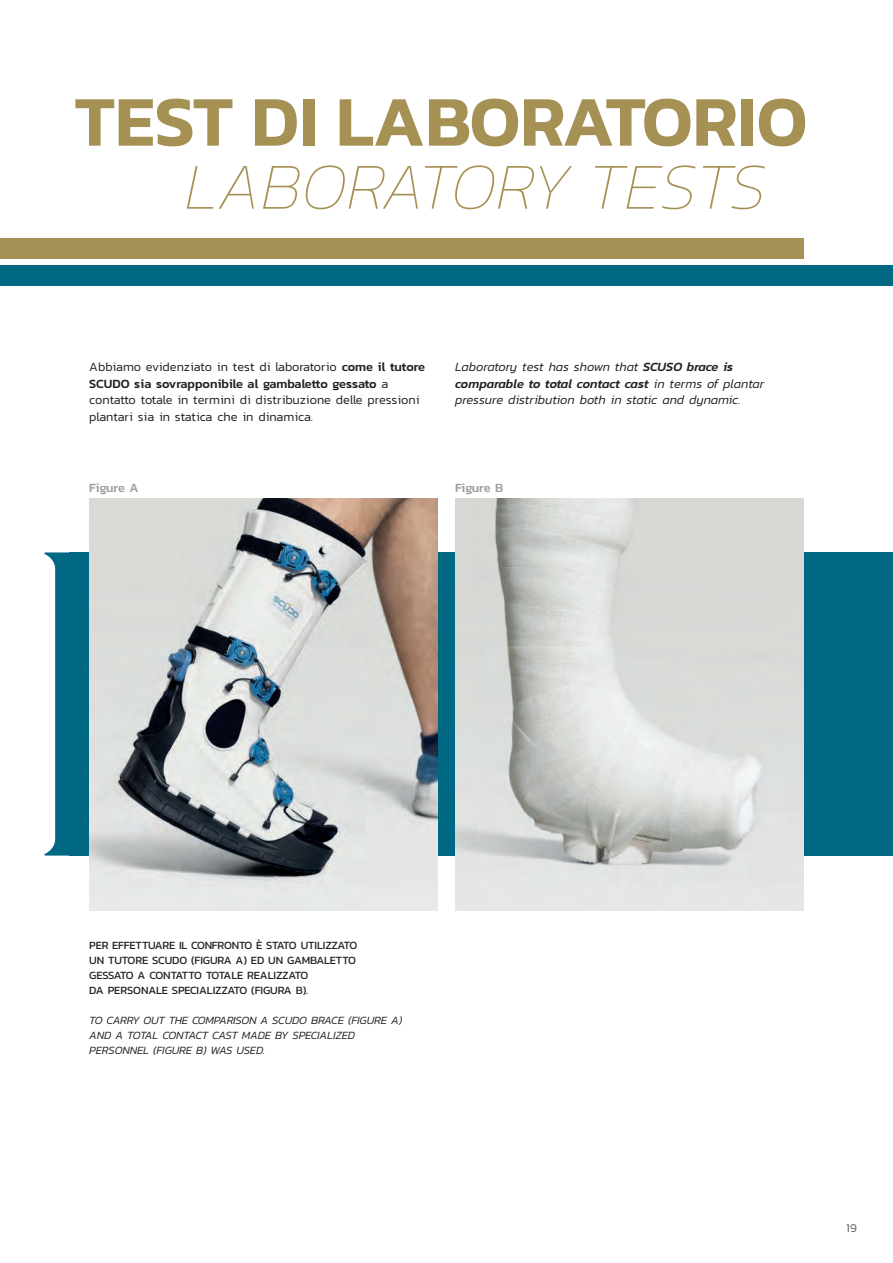
<style>
.page{position:relative;width:893px;height:1263px;background:#fff}
.page>*{position:absolute;margin:0;border:0;box-sizing:border-box;transform-origin:0 0}
.t1{font:600 72px "Kanit";color:#a69155}
.t2{font:italic 100 66.15px "Kanit";letter-spacing:-.015em;color:#a69155}
.t3{font:300 12.75px/16.5px "Kanit";color:#231f20}
.t4{font:italic 300 12.75px/16.5px "Kanit";color:#231f20}
.t5{font:500 12.75px "Kanit";letter-spacing:-.03em;color:#9d9fa2}
.t6{font:300 12px "Kanit";color:#57585a}
.t7{font:11.25px/15px "Kanit";letter-spacing:-.02em;color:#231f20}
.t8{font:italic 300 11.25px/15px "Kanit";letter-spacing:-.01em;color:#231f20}
.s1{font-weight:500}
</style>
<div class="page">
<div style="left:0;top:238px;width:804px;height:21px;background:#a69155"></div>
<div style="left:0;top:265px;width:893px;height:20px;background:#006882"></div>
<svg style="left:44px;top:552px;width:25px;height:303px"></svg>
<div style="left:69px;top:552px;width:824px;height:303px;background:#006882"></div>
<img style="left:89px;top:499px;width:349px;height:411px">
<img style="left:455px;top:499px;width:349px;height:411px">
<h1 class="t1" style="left:75px;top:66px;width:734px">TEST DI LABORATORIO</h1>
<h2 class="t2" style="left:185px;top:143px;width:583px">LABORATORY TESTS</h2>
<p class="t3" style="left:89px;top:358px;width:337px">Abbiamo evidenziato in test di laboratorio <span class="s1">come il tutore SCUDO sia sovrapponibile al gambaletto gessato</span> a contatto totale in termini di distribuzione delle pressioni plantari sia in statica che in dinamica.</p>
<p class="t4" style="left:455px;top:358px;width:311px">Laboratory test has shown that <span class="s1">SCUSO brace is comparable to total contact cast</span> in terms of plantar pressure distribution both in static and dynamic.</p>
<p class="t5" style="left:89px;top:478px;width:51px">Figure A</p>
<p class="t5" style="left:455px;top:478px;width:50px">Figure B</p>
<p class="t7" style="left:89px;top:938px;width:270px">PER EFFETTUARE IL CONFRONTO È STATO UTILIZZATO UN TUTORE SCUDO (FIGURA A) ED UN GAMBALETTO GESSATO A CONTATTO TOTALE REALIZZATO<br>DA PERSONALE SPECIALIZZATO (FIGURA B).</p>
<p class="t8" style="left:89px;top:1013px;width:314px">TO CARRY OUT THE COMPARISON A SCUDO BRACE (FIGURE A)<br>AND A TOTAL CONTACT CAST MADE BY SPECIALIZED<br>PERSONNEL (FIGURE B) WAS USED.</p>
<p class="t6" style="left:846px;top:1219px;width:12px">19</p>
</div>
